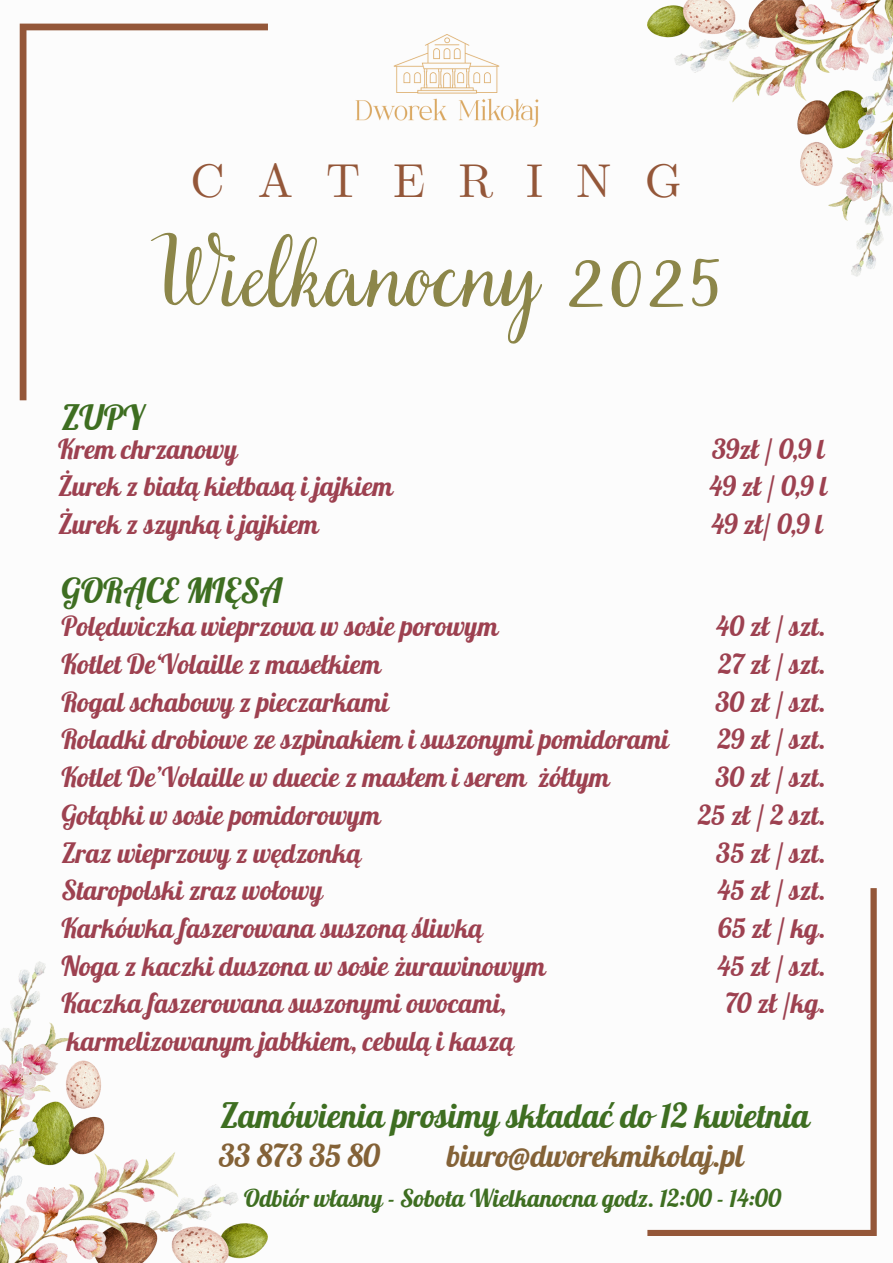
<style>
.page{position:relative;width:893px;height:1263px;background:#fff}
.page>*{position:absolute;margin:0;border:0;box-sizing:border-box;transform-origin:0 0}
.t1{font:90px "Very Berry Pro";color:#8c8649}
.t2{font:47.25px "CMU Serif";letter-spacing:.7em;color:#945739}
.t3{font:33.83px "Lobster";color:#3e6e21}
.t4{font:33.75px "Lobster";color:#3e6e21}
.t5{font:30.83px "Lobster";color:#846237}
.t6{font:27px/37.7px "Lobster";color:#9d4150}
.t7{font:24.08px "Lobster";color:#3e6e21}
</style>
<div class="page">
<img style="left:647px;top:0;width:246px;height:277px">
<img style="left:0;top:961px;width:268px;height:302px">
<svg style="left:20px;top:24px;width:248px;height:376px"></svg>
<svg style="left:647px;top:888px;width:229px;height:348px"></svg>
<img style="left:355px;top:35px;width:183px;height:91px">
<p class="t2" style="left:190px;top:153px;width:493px">CATERING</p>
<p class="t1" style="left:159px;top:214px;width:566px">Wielkanocny 2025</p>
<h2 class="t4" style="left:61px;top:396px;width:84px">ZUPY</h2>
<h1 class="t6" style="left:58px;top:430px;width:181px">Krem chrzanowy</h1>
<h1 class="t6" style="left:712px;top:430px;width:114px">39zł / 0,9 l</h1>
<h1 class="t6" style="left:58px;top:467px;width:336px">Żurek z białą kiełbasą i jajkiem</h1>
<h1 class="t6" style="left:709px;top:467px;width:119px">49zł/0,9l</h1>
<h1 class="t6" style="left:58px;top:505px;width:262px">Żurek z szynką i jajkiem</h1>
<h1 class="t6" style="left:711px;top:505px;width:113px">49 zł/ 0,9 l</h1>
<h3 class="t4" style="left:61px;top:569px;width:222px">GORĄCE MIĘSA</h3>
<h5 class="t6" style="left:61px;top:607px;width:609px">Polędwiczka wieprzowa w sosie porowym<br>Kotlet De‘Volaille z masełkiem<br>Rogal schabowy z pieczarkami<br>Roladki drobiowe ze szpinakiem i suszonymi pomidorami Kotlet De’Volaille w duecie z masłem i serem żółtym Gołąbki w sosie pomidorowym<br>Zraz wieprzowy z wędzonką<br>Staropolski zraz wołowy<br>Karkówka faszerowana suszoną śliwką<br>Noga z kaczki duszona w sosie żurawinowym<br>Kaczka faszerowana suszonymi owocami, karmelizowanym jabłkiem, cebulą i kaszą</h5>
<p class="t6" style="left:698px;top:607px;width:129px;text-align:right">40 zł / szt.<br>27 zł / szt.<br>30 zł / szt.<br>29 zł / szt.<br>30 zł / szt.<br>25 zł / 2 szt.<br>35 zł / szt.<br>45 zł / szt.<br>65 zł / kg.<br>45 zł / szt.<br>70 zł /kg.</p>
<h3 class="t3" style="left:220px;top:1094px;width:591px">Zamówienia prosimy składać do 12 kwietnia</h3>
<h5 class="t5" style="left:219px;top:1136px;width:163px">33 873 35 80</h5>
<h5 class="t5" style="left:447px;top:1136px;width:298px">biuro@dworekmikolaj.pl</h5>
<h5 class="t7" style="left:244px;top:1182px;width:539px">Odbiór własny - Sobota Wielkanocna godz. 12:00 - 14:00</h5>
</div>
